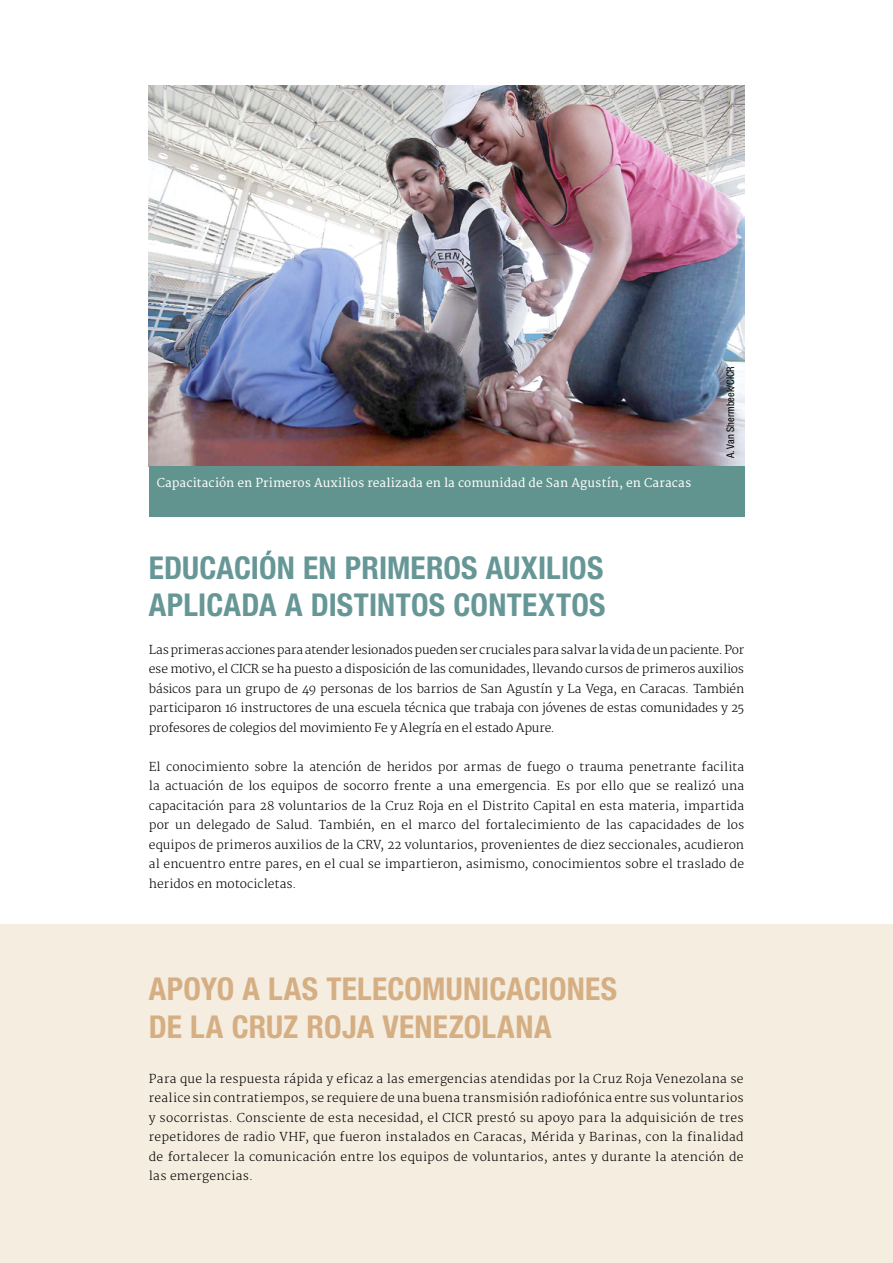
<style>
.page{position:relative;width:893px;height:1263px;background:#fff}
.page>*{position:absolute;margin:0;border:0;box-sizing:border-box;transform-origin:0 0}
.t1{font:700 condensed 31.5px/37.5px "Helvetica Neue LT Std";letter-spacing:.005em;color:#669796}
.t2{font:700 condensed 31.5px/37.5px "Helvetica Neue LT Std";letter-spacing:.005em;color:#d5af83}
.t3{font:300 12px/19.5px "Merriweather";letter-spacing:.005em;color:#000;text-align:justify}
.t4{font:12px "Merriweather";letter-spacing:.01em;color:#fff}
.t5{font:condensed 10.5px "Helvetica Neue LT Std";color:#000}
</style>
<div class="page">
<div style="left:0;top:925px;width:893px;height:338px;background:#f5ede0"></div>
<img style="left:149px;top:85px;width:595px;height:382px">
<div style="left:149px;top:467px;width:596px;height:50px;background:#61948f"></div>
<p class="t4" style="left:157px;top:476px;width:536px">Capacitación en Primeros Auxilios realizada en la comunidad de San Agustín, en Caracas</p>
<p class="t5" style="left:724px;top:458px;width:93px;rotate:-90deg">A. Van Shermbeek/CICR</p>
<h1 class="t1" style="left:149px;top:548px;width:458px">EDUCACIÓN EN PRIMEROS AUXILIOS<br>APLICADA A DISTINTOS CONTEXTOS</h1>
<p class="t3" style="left:149px;top:640px;width:597px">Las primeras acciones para atender lesionados pueden ser cruciales para salvar la vida de un paciente. Por ese motivo, el CICR se ha puesto a disposición de las comunidades, llevando cursos de primeros auxilios básicos para un grupo de 49 personas de los barrios de San Agustín y La Vega, en Caracas. También participaron 16 instructores de una escuela técnica que trabaja con jóvenes de estas comunidades y 25 profesores de colegios del movimiento Fe y Alegría en el estado Apure.</p>
<p class="t3" style="left:149px;top:757px;width:597px">El conocimiento sobre la atención de heridos por armas de fuego o trauma penetrante facilita la actuación de los equipos de socorro frente a una emergencia. Es por ello que se realizó una capacitación para 28 voluntarios de la Cruz Roja en el Distrito Capital en esta materia, impartida por un delegado de Salud. También, en el marco del fortalecimiento de las capacidades de los equipos de primeros auxilios de la CRV, 22 voluntarios, provenientes de diez seccionales, acudieron al encuentro entre pares, en el cual se impartieron, asimismo, conocimientos sobre el traslado de heridos en motocicletas.</p>
<h1 class="t2" style="left:149px;top:970px;width:470px">APOYO A LAS TELECOMUNICACIONES<br>DE LA CRUZ ROJA VENEZOLANA</h1>
<p class="t3" style="left:149px;top:1069px;width:596px">Para que la respuesta rápida y eficaz a las emergencias atendidas por la Cruz Roja Venezolana se realice sin contratiempos, se requiere de una buena transmisión radiofónica entre sus voluntarios y socorristas. Consciente de esta necesidad, el CICR prestó su apoyo para la adquisición de tres repetidores de radio VHF, que fueron instalados en Caracas, Mérida y Barinas, con la finalidad de fortalecer la comunicación entre los equipos de voluntarios, antes y durante la atención de las emergencias.</p>
</div>
